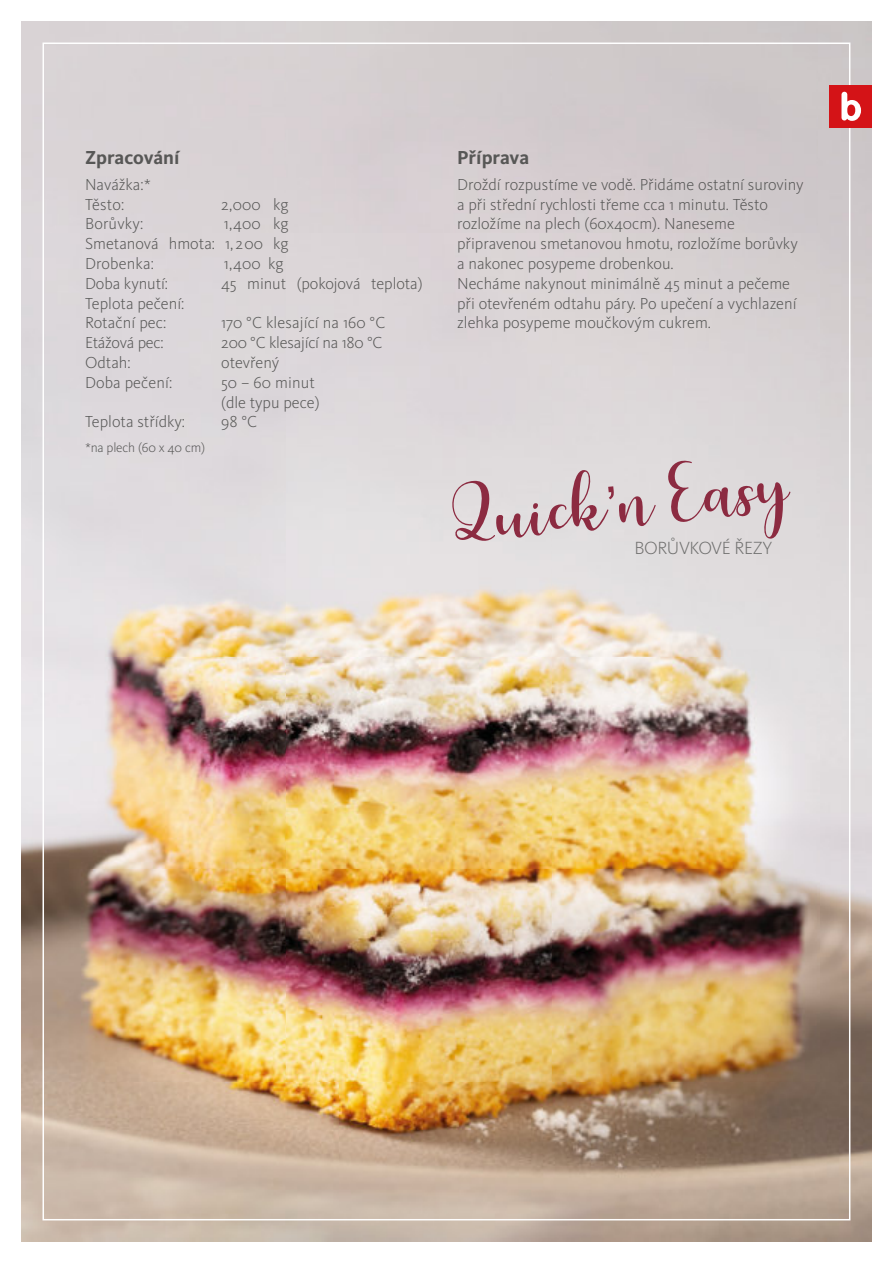
<style>
.page{position:relative;width:893px;height:1263px;background:#fff}
.page>*{position:absolute;margin:0;border:0;box-sizing:border-box;transform-origin:0 0}
.t1{font:54px "Bartleen Script";color:#8c2b41}
.t2{font:700 19.5px "Kievit Pro";color:#575756}
.t3{font:300 18.3px "Kievit Pro";letter-spacing:-.02em;color:#6f6f6e}
.t4{font:300 16.5px/19.8px "Kievit Pro";color:#575756}
.t5{font:300 13.5px "Kievit Pro";letter-spacing:-.015em;color:#575756}
.s1{font-family:"Arial"}
</style>
<div class="page">
<img style="left:21px;top:21px;width:851px;height:1221px">
<div style="left:829px;top:85px;width:43px;height:43px;background:#d41317"></div>
<svg style="left:841px;top:92px;width:20px;height:29px"></svg>
<p class="t2" style="left:85px;top:149px;width:96px">Zpracování</p>
<p class="t4" style="left:85px;top:176px;width:67px">Navážka:*<br>Těsto:</p>
<p class="t4" style="left:221px;top:195px;width:69px">2,000 kg</p>
<p class="t4" style="left:85px;top:215px;width:60px">Borůvky:</p>
<p class="t4" style="left:85px;top:215px;width:205px;text-align:justify;text-indent:139px">1,400 kg Smetanová hmota: 1, 200 kg Drobenka:</p>
<p class="t4" style="left:224px;top:255px;width:61px">1,400 kg</p>
<p class="t4" style="left:85px;top:275px;width:84px">Doba kynutí:</p>
<p class="t4" style="left:221px;top:275px;width:203px">45 minut (pokojová teplota)</p>
<p class="t4" style="left:85px;top:294px;width:101px">Teplota pečení:<br>Rotační pec:</p>
<p class="t4" style="left:221px;top:314px;width:166px">170 °C klesající na 160 °C</p>
<p class="t4" style="left:85px;top:334px;width:80px">Etážová pec:</p>
<p class="t4" style="left:221px;top:334px;width:163px">200 °C klesající na 180 °C</p>
<p class="t4" style="left:85px;top:354px;width:47px">Odtah:</p>
<p class="t4" style="left:221px;top:354px;width:60px">otevřený</p>
<p class="t4" style="left:85px;top:374px;width:89px">Doba pečení:</p>
<p class="t4" style="left:221px;top:374px;width:100px">50 – 60 minut (dle typu pece)</p>
<p class="t4" style="left:85px;top:413px;width:102px">Teplota střídky:</p>
<p class="t4" style="left:221px;top:413px;width:38px">98 °C</p>
<p class="t5" style="left:85px;top:442px;width:122px">*na plech (60 x 40 cm)</p>
<p class="t2" style="left:457px;top:149px;width:74px">Příprava</p>
<p class="t4" style="left:457px;top:176px;width:348px">Droždí rozpustíme ve vodě. Přidáme ostatní suroviny a při střední rychlosti třeme cca 1 minutu. Těsto rozložíme na plech (60x40cm). Naneseme připravenou smetanovou hmotu, rozložíme borůvky a nakonec posypeme drobenkou.<br>Necháme nakynout minimálně 45 minut a pečeme při otevřeném odtahu páry. Po upečení a vychlazení zlehka posypeme moučkovým cukrem.</p>
<h1 class="t1" style="left:447px;top:484px;width:341px;rotate:-6deg">Quick<span class="s1">’</span>n Easy</h1>
<p class="t3" style="left:634px;top:540px;width:139px">BORŮVKOVÉ ŘEZY</p>
</div>
